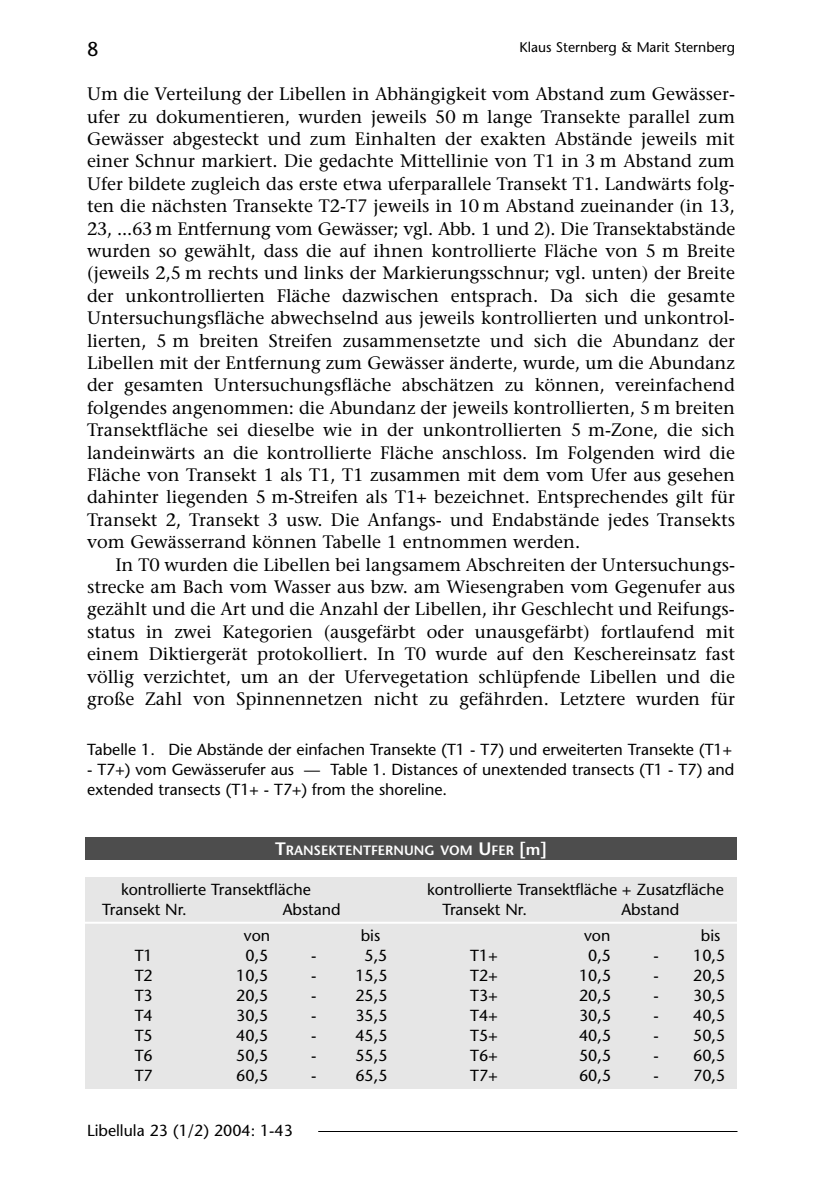
<style>
.page{position:relative;width:838px;height:1190px;background:#fff}
.page>*{position:absolute;margin:0;border:0;box-sizing:border-box;transform-origin:0 0}
.t1{font:20px "Stone Sans";color:#000}
.t2{font:18px/22.4px "Stone Serif";color:#000;text-align:justify}
.t3{font:16px/20px "Stone Sans";color:#000}
.t4{font:14px "Stone Sans";color:#000}
.t5{font:600 13.6px "Stone Sans";color:#fff}
.s1{font-size:18px}
.s2{font-size:16px}
</style>
<div class="page">
<div style="left:85px;top:877px;width:652px;height:212px;background:#e6e6e6"></div>
<div style="left:85px;top:837px;width:652px;height:23px;background:#4d4d4d"></div>
<hr style="left:85px;top:922px;width:652px;height:2px;background:#fff">
<hr style="left:318px;top:1131px;width:420px;height:1px;background:#000">
<p class="t1" style="left:87px;top:42px;width:13px">8</p>
<p class="t4" style="left:519px;top:42px;width:217px">Klaus Sternberg &amp; Marit Sternberg</p>
<p class="t2" style="left:87px;top:85px;width:650px">Um die Verteilung der Libellen in Abhängigkeit vom Abstand zum Gewässer&shy;ufer zu dokumentieren, wurden jeweils 50 m lange Transekte parallel zum Gewässer abgesteckt und zum Einhalten der exakten Abstände jeweils mit einer Schnur markiert. Die gedachte Mittellinie von T1 in 3 m Abstand zum Ufer bildete zugleich das erste etwa uferparallele Transekt T1. Landwärts folg&shy;ten die nächsten Transekte T2-T7 jeweils in 10 m Abstand zueinander (in 13, 23, ...63 m Entfernung vom Gewässer; vgl. Abb. 1 und 2). Die Transektabstände wurden so gewählt, dass die auf ihnen kontrollierte Fläche von 5 m Breite (jeweils 2,5 m rechts und links der Markierungsschnur; vgl. unten) der Breite der unkontrollierten Fläche dazwischen entsprach. Da sich die gesamte Untersuchungsfläche abwechselnd aus jeweils kontrollierten und unkontrol&shy;lierten, 5 m breiten Streifen zusammensetzte und sich die Abundanz der Libellen mit der Entfernung zum Gewässer änderte, wurde, um die Abundanz der gesamten Untersuchungsfläche abschätzen zu können, vereinfachend folgendes angenommen: die Abundanz der jeweils kontrollierten, 5 m breiten Transektfläche sei dieselbe wie in der unkontrollierten 5 m-Zone, die sich landeinwärts an die kontrollierte Fläche anschloss. Im Folgenden wird die Fläche von Transekt 1 als T1, T1 zusammen mit dem vom Ufer aus gesehen dahinter liegenden 5 m-Streifen als T1+ bezeichnet. Entsprechendes gilt für Transekt 2, Transekt 3 usw. Die Anfangs- und Endabstände jedes Transekts vom Gewässerrand können Tabelle 1 entnommen werden.</p>
<p class="t2" style="left:87px;top:555px;width:650px;text-indent:28px">In T0 wurden die Libellen bei langsamem Abschreiten der Untersuchungs&shy;strecke am Bach vom Wasser aus bzw. am Wiesengraben vom Gegenufer aus gezählt und die Art und die Anzahl der Libellen, ihr Geschlecht und Reifungs&shy;status in zwei Kategorien (ausgefärbt oder unausgefärbt) fortlaufend mit einem Diktiergerät protokolliert. In T0 wurde auf den Keschereinsatz fast völlig verzichtet, um an der Ufervegetation schlüpfende Libellen und die große Zahl von Spinnennetzen nicht zu gefährden. Letztere wurden für</p>
<p class="t3" style="left:87px;top:741px;width:646px">Tabelle 1. Die Abstände der einfachen Transekte (T1 - T7) und erweiterten Transekte (T1+</p>
<p class="t3" style="left:87px;top:761px;width:649px">- T7+) vom Gewässerufer aus — Table 1. Distances of unextended transects (T1 - T7) and extended transects (T1+ - T7+) from the shoreline.</p>
<p class="t5" style="left:275px;top:845px;width:273px"><span class="s1">T</span>RANSEKTENTFERNUNG VOM <span class="s1">U</span>FER <span class="s1">[</span><span class="s2">m</span><span class="s1">]</span></p>
<p class="t3" style="left:121px;top:881px;width:191px">kontrollierte Transektfläche</p>
<p class="t3" style="left:427px;top:881px;width:298px">kontrollierte Transektfläche + Zusatzfläche</p>
<p class="t3" style="left:102px;top:901px;width:86px">Transekt Nr.</p>
<p class="t3" style="left:283px;top:901px;width:59px">Abstand</p>
<p class="t3" style="left:442px;top:901px;width:86px">Transekt Nr.</p>
<p class="t3" style="left:621px;top:901px;width:59px">Abstand</p>
<p class="t3" style="left:244px;top:927px;width:28px">von</p>
<p class="t3" style="left:361px;top:927px;width:21px">bis</p>
<p class="t3" style="left:584px;top:927px;width:28px">von</p>
<p class="t3" style="left:701px;top:927px;width:21px">bis</p>
<p class="t3" style="left:135px;top:947px;width:20px">T1</p>
<p class="t3" style="left:246px;top:947px;width:24px">0,5</p>
<p class="t3" style="left:311px;top:947px;width:7px">-</p>
<p class="t3" style="left:365px;top:947px;width:24px">5,5</p>
<p class="t3" style="left:470px;top:947px;width:29px">T1+</p>
<p class="t3" style="left:588px;top:947px;width:24px">0,5</p>
<p class="t3" style="left:654px;top:947px;width:73px">- 10,5</p>
<p class="t3" style="left:135px;top:967px;width:20px">T2</p>
<p class="t3" style="left:236px;top:967px;width:34px">10,5</p>
<p class="t3" style="left:311px;top:967px;width:7px">-</p>
<p class="t3" style="left:355px;top:967px;width:34px">15,5</p>
<p class="t3" style="left:470px;top:967px;width:29px">T2+</p>
<p class="t3" style="left:579px;top:967px;width:34px">10,5</p>
<p class="t3" style="left:654px;top:967px;width:73px">- 20,5</p>
<p class="t3" style="left:135px;top:987px;width:20px">T3</p>
<p class="t3" style="left:236px;top:987px;width:34px">20,5</p>
<p class="t3" style="left:311px;top:987px;width:7px">-</p>
<p class="t3" style="left:355px;top:987px;width:34px">25,5</p>
<p class="t3" style="left:470px;top:987px;width:29px">T3+</p>
<p class="t3" style="left:579px;top:987px;width:34px">20,5</p>
<p class="t3" style="left:654px;top:987px;width:73px">- 30,5</p>
<p class="t3" style="left:135px;top:1007px;width:20px">T4</p>
<p class="t3" style="left:236px;top:1007px;width:34px">30,5</p>
<p class="t3" style="left:311px;top:1007px;width:7px">-</p>
<p class="t3" style="left:355px;top:1007px;width:34px">35,5</p>
<p class="t3" style="left:470px;top:1007px;width:29px">T4+</p>
<p class="t3" style="left:579px;top:1007px;width:34px">30,5</p>
<p class="t3" style="left:654px;top:1007px;width:73px">- 40,5</p>
<p class="t3" style="left:135px;top:1027px;width:20px">T5</p>
<p class="t3" style="left:236px;top:1027px;width:34px">40,5</p>
<p class="t3" style="left:311px;top:1027px;width:7px">-</p>
<p class="t3" style="left:355px;top:1027px;width:34px">45,5</p>
<p class="t3" style="left:470px;top:1027px;width:29px">T5+</p>
<p class="t3" style="left:579px;top:1027px;width:34px">40,5</p>
<p class="t3" style="left:654px;top:1027px;width:73px">- 50,5</p>
<p class="t3" style="left:135px;top:1047px;width:20px">T6</p>
<p class="t3" style="left:236px;top:1047px;width:34px">50,5</p>
<p class="t3" style="left:311px;top:1047px;width:7px">-</p>
<p class="t3" style="left:355px;top:1047px;width:34px">55,5</p>
<p class="t3" style="left:470px;top:1047px;width:29px">T6+</p>
<p class="t3" style="left:579px;top:1047px;width:34px">50,5</p>
<p class="t3" style="left:654px;top:1047px;width:73px">- 60,5</p>
<p class="t3" style="left:135px;top:1067px;width:20px">T7</p>
<p class="t3" style="left:236px;top:1067px;width:34px">60,5</p>
<p class="t3" style="left:311px;top:1067px;width:7px">-</p>
<p class="t3" style="left:355px;top:1067px;width:34px">65,5</p>
<p class="t3" style="left:470px;top:1067px;width:29px">T7+</p>
<p class="t3" style="left:579px;top:1067px;width:34px">60,5</p>
<p class="t3" style="left:654px;top:1067px;width:73px">- 70,5</p>
<p class="t3" style="left:87px;top:1122px;width:207px">Libellula 23 (1/2) 2004: 1-43</p>
</div>
